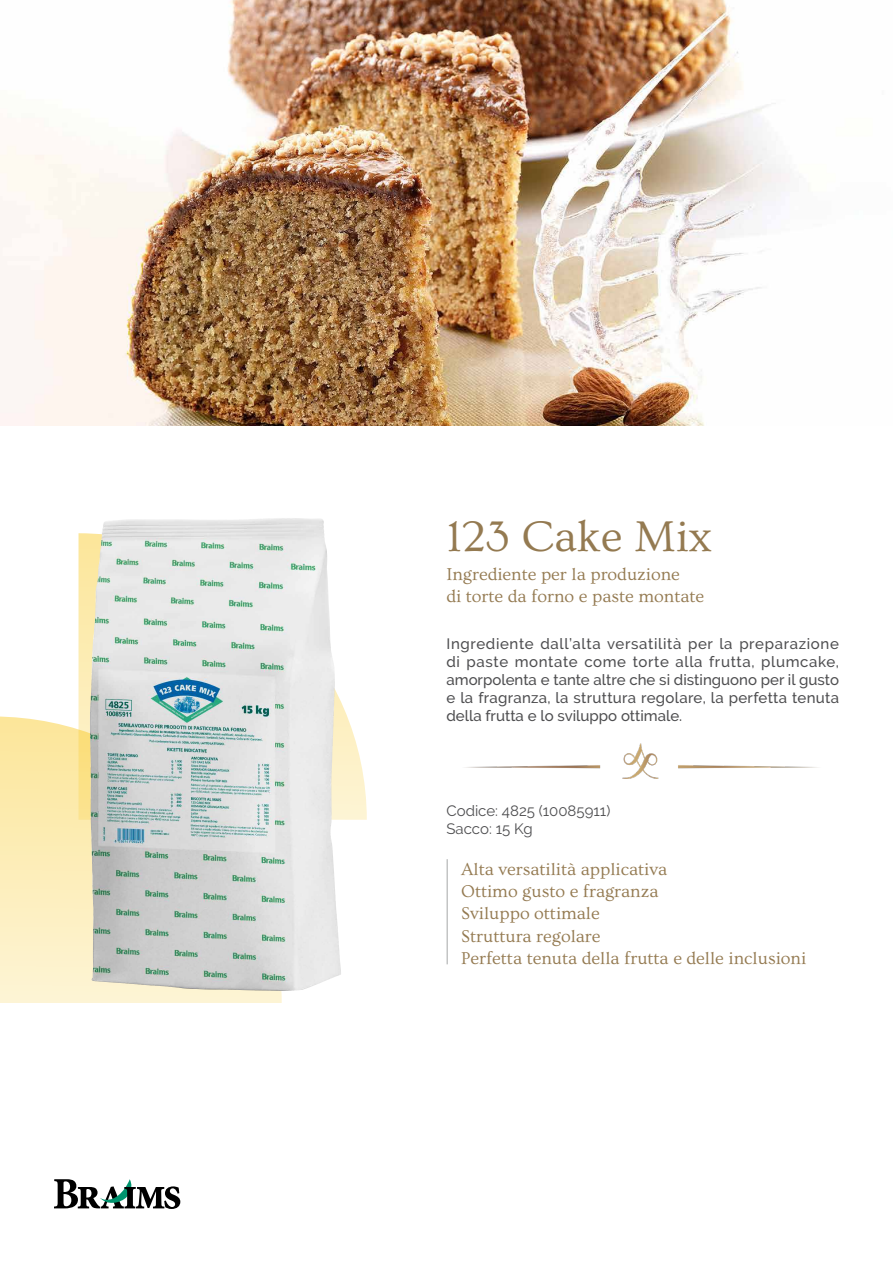
<style>
.page{position:relative;width:893px;height:1263px;background:#fff}
.page>*{position:absolute;margin:0;border:0;box-sizing:border-box;transform-origin:0 0}
.t1{font:45px "Ovo";color:#947a51}
.t2{font:18px/22.2px "Ovo";color:#947a51}
.t3{font:500 15px/18px "Raleway";color:#4e4e50;text-align:justify}
.t4{font:15px/18px "Raleway";color:#4e4e50}
</style>
<div class="page">
<svg style="left:0;top:716px;width:282px;height:287px;background:#fceebb"></svg>
<svg style="left:79px;top:533px;width:288px;height:287px"></svg>
<svg style="left:54px;top:1179px;width:126px;height:30px"></svg>
<img style="left:0;top:0;width:790px;height:425px">
<hr style="left:446px;top:859px;width:2px;height:105px;background:#c3c4c4">
<img style="left:89px;top:518px;width:252px;height:474px">
<img style="left:465px;top:743px;width:353px;height:36px">
<h1 class="t1" style="left:446px;top:512px;width:266px">123 Cake Mix</h1>
<p class="t2" style="left:446px;top:564px;width:259px;line-height:21.6px">Ingrediente per la produzione<br>di torte da forno e paste montate</p>
<p class="t3" style="left:446px;top:635px;width:394px">Ingrediente dall’alta versatilità per la preparazione di paste montate come torte alla frutta, plumcake, amorpolenta e tante altre che si distinguono per il gusto e la fragranza, la struttura regolare, la perfetta tenuta della frutta e lo sviluppo ottimale.</p>
<p class="t4" style="left:446px;top:801px;width:165px">Codice: 4825 (10085911)<br>Sacco: 15 Kg</p>
<p class="t2" style="left:461px;top:858px;width:347px">Alta versatilità applicativa<br>Ottimo gusto e fragranza<br>Sviluppo ottimale<br>Struttura regolare<br>Perfetta tenuta della frutta e delle inclusioni</p>
</div>
